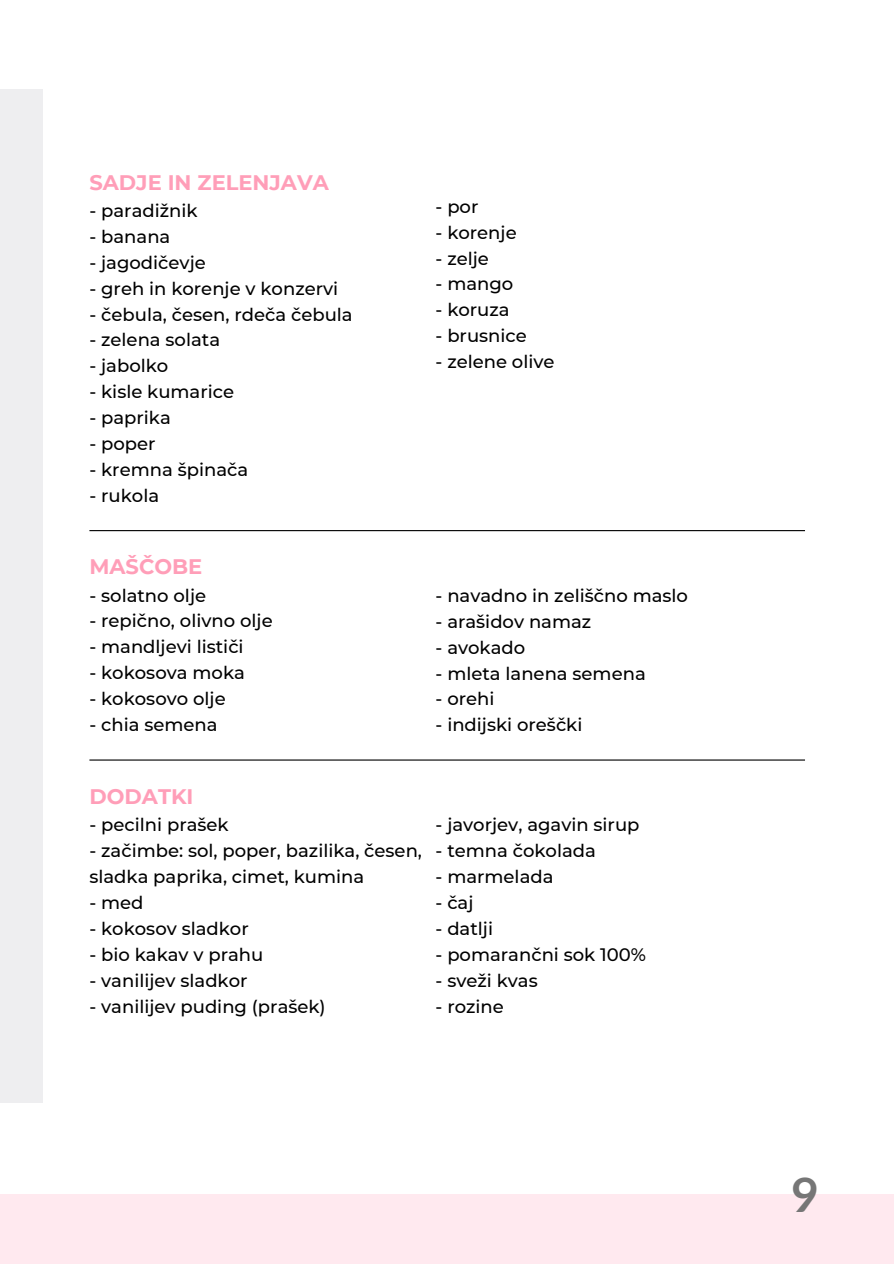
<style>
.page{position:relative;width:894px;height:1264px;background:#fff}
.page>*{position:absolute;margin:0;border:0;box-sizing:border-box;transform-origin:0 0}
.t1{font:700 48px "Lato";color:#767676}
.t2{font:700 21px "Montserrat";color:#ff9eb8}
.t3{font:500 18px/26px "Montserrat";color:#000}
</style>
<div class="page">
<div style="left:0;top:1193px;width:893px;height:70px;background:#ffe9ef"></div>
<div style="left:0;top:89px;width:43px;height:1014px;background:#eeeef0"></div>
<hr style="left:89px;top:530px;width:715px;height:1px;background:#000">
<hr style="left:89px;top:759px;width:715px;height:1px;background:#000">
<p class="t2" style="left:89px;top:169px;width:241px">SADJE IN ZELENJAVA</p>
<p class="t3" style="left:89px;top:197px;width:110px">- paradižnik</p>
<p class="t3" style="left:89px;top:223px;width:82px">- banana</p>
<p class="t3" style="left:89px;top:249px;width:118px">- jagodičevje</p>
<p class="t3" style="left:89px;top:275px;width:250px">- greh in korenje v konzervi</p>
<p class="t3" style="left:89px;top:301px;width:265px">- čebula, česen, rdeča čebula</p>
<p class="t3" style="left:89px;top:327px;width:132px">- zelena solata</p>
<p class="t3" style="left:89px;top:353px;width:80px">- jabolko</p>
<p class="t3" style="left:89px;top:379px;width:146px">- kisle kumarice</p>
<p class="t3" style="left:89px;top:405px;width:83px">- paprika</p>
<p class="t3" style="left:89px;top:430px;width:68px">- poper</p>
<p class="t3" style="left:89px;top:456px;width:160px">- kremna špinača</p>
<p class="t3" style="left:89px;top:482px;width:71px">- rukola</p>
<p class="t2" style="left:89px;top:554px;width:114px">MAŠČOBE</p>
<p class="t3" style="left:89px;top:582px;width:118px">- solatno olje</p>
<p class="t3" style="left:89px;top:608px;width:185px">- repično, olivno olje</p>
<p class="t3" style="left:89px;top:634px;width:156px">- mandljevi lističi</p>
<p class="t3" style="left:89px;top:659px;width:157px">- kokosova moka</p>
<p class="t3" style="left:89px;top:685px;width:138px">- kokosovo olje</p>
<p class="t3" style="left:89px;top:711px;width:130px">- chia semena</p>
<p class="t3" style="left:435px;top:193px;width:44px">- por</p>
<p class="t3" style="left:435px;top:219px;width:83px">- korenje</p>
<p class="t3" style="left:435px;top:245px;width:55px">- zelje</p>
<p class="t3" style="left:435px;top:271px;width:79px">- mango</p>
<p class="t3" style="left:435px;top:297px;width:76px">- koruza</p>
<p class="t3" style="left:435px;top:323px;width:93px">- brusnice</p>
<p class="t3" style="left:435px;top:349px;width:120px">- zelene olive</p>
<p class="t3" style="left:435px;top:582px;width:254px">- navadno in zeliščno maslo</p>
<p class="t3" style="left:435px;top:608px;width:157px">- arašidov namaz</p>
<p class="t3" style="left:435px;top:634px;width:91px">- avokado</p>
<p class="t3" style="left:435px;top:660px;width:212px">- mleta lanena semena</p>
<p class="t3" style="left:435px;top:686px;width:60px">- orehi</p>
<p class="t3" style="left:435px;top:712px;width:148px">- indijski oreščki</p>
<p class="t2" style="left:89px;top:783px;width:105px">DODATKI</p>
<p class="t3" style="left:89px;top:811px;width:141px">- pecilni prašek</p>
<p class="t3" style="left:89px;top:837px;width:334px">- začimbe: sol, poper, bazilika, česen, sladka paprika, cimet, kumina</p>
<p class="t3" style="left:89px;top:889px;width:56px">- med</p>
<p class="t3" style="left:89px;top:915px;width:161px">- kokosov sladkor</p>
<p class="t3" style="left:89px;top:941px;width:175px">- bio kakav v prahu</p>
<p class="t3" style="left:89px;top:967px;width:160px">- vanilijev sladkor</p>
<p class="t3" style="left:89px;top:993px;width:238px">- vanilijev puding (prašek)</p>
<p class="t3" style="left:435px;top:811px;width:205px">- javorjev, agavin sirup</p>
<p class="t3" style="left:435px;top:837px;width:162px">- temna čokolada</p>
<p class="t3" style="left:435px;top:863px;width:119px">- marmelada</p>
<p class="t3" style="left:435px;top:889px;width:39px">- čaj</p>
<p class="t3" style="left:435px;top:915px;width:59px">- datlji</p>
<p class="t3" style="left:435px;top:941px;width:212px">- pomarančni sok 100%</p>
<p class="t3" style="left:435px;top:967px;width:104px">- sveži kvas</p>
<p class="t3" style="left:435px;top:993px;width:70px">- rozine</p>
<p class="t1" style="left:790px;top:1164px;width:29px">9</p>
</div>
